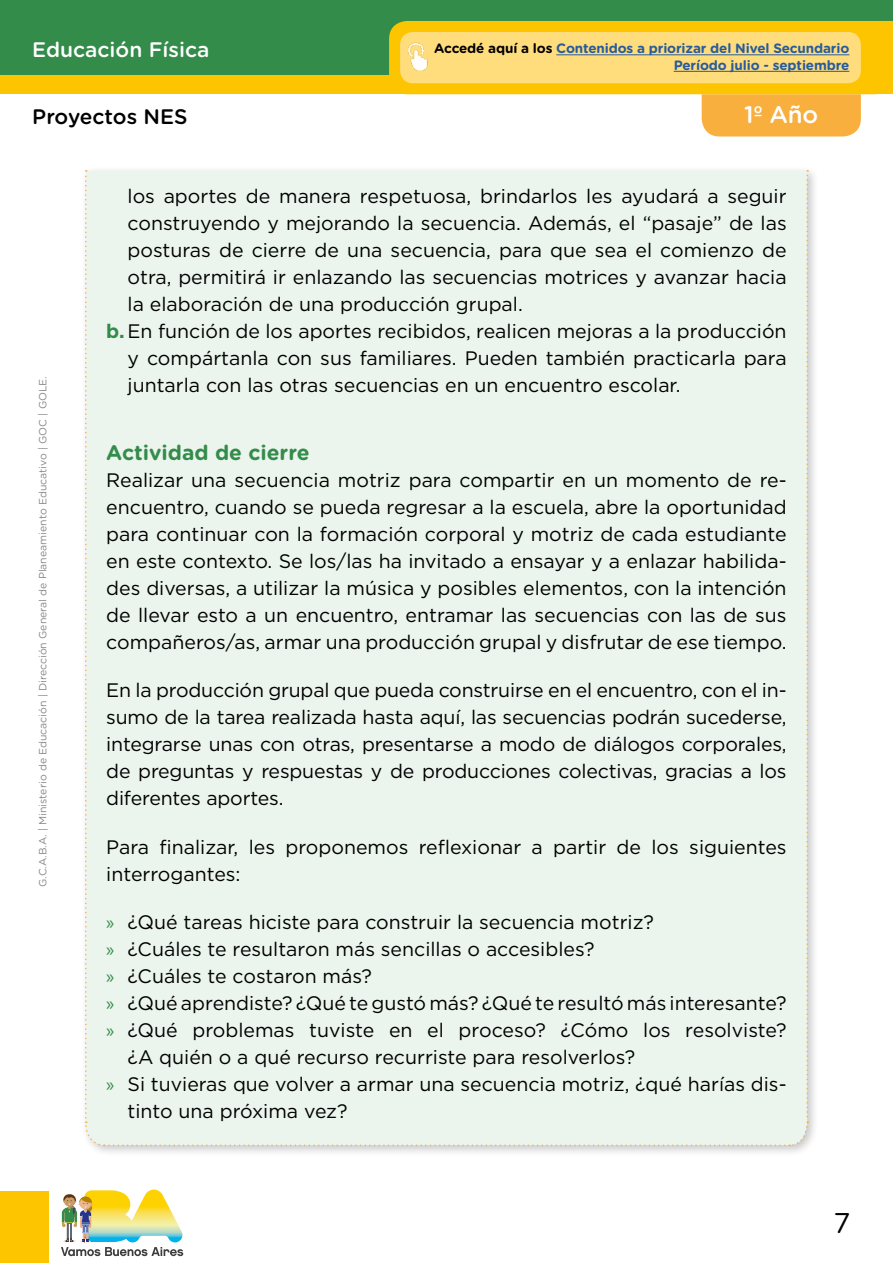
<style>
.page{position:relative;width:893px;height:1263px;background:#fff}
.page>*{position:absolute;margin:0;border:0;box-sizing:border-box;transform-origin:0 0}
.t1{font:28.5px "Gotham Rounded";color:#000}
.t2{font:500 24px "Gotham Rounded";color:#fff}
.t3{font:700 21px "Gotham Rounded";color:#338c4a}
.t4{font:500 21px "Gotham Rounded";color:#fff}
.t5{font:500 21px "Gotham Rounded";color:#000}
.t6{font:19.5px/27px "Gotham";color:#000;text-align:justify}
.t7{font:700 13.5px/16.5px "Gotham Rounded";letter-spacing:-.01em;color:#275b9b;text-align:right}
.t8{font:10.5px "Gotham Rounded";color:#878787}
.s1{color:#000}
.s2{font-weight:700;color:#338c4a}
.s3{font-family:"Myriad Pro";color:#338c4a}
</style>
<div class="page">
<div style="left:0;top:1191px;width:48px;height:72px;background:#fdc500"></div>
<svg style="left:61px;top:1189px;width:122px;height:67px"></svg>
<div style="left:0;top:0;width:893px;height:78px;background:#338c4a"></div>
<div style="left:0;top:75px;width:893px;height:19px;background:#fdc500"></div>
<svg style="left:389px;top:21px;width:504px;height:115px"></svg>
<div style="left:400px;top:32px;width:461px;height:51px;background:#ffdc7c;border-radius:13px"></div>
<img style="left:400px;top:33px;width:28px;height:48px">
<hr style="left:556px;top:54px;width:293px;height:1px;background:#275b9b">
<hr style="left:674px;top:71px;width:175px;height:1px;background:#275b9b">
<div style="left:80px;top:165px;width:739px;height:992px;background:#000;opacity:.22"></div>
<div style="left:84px;top:170px;width:724px;height:977px;background:#ebf4ed"></div>
<p class="t4" style="left:32px;top:35px;width:179px">Educación Física</p>
<p class="t5" style="left:32px;top:101px;width:157px">Proyectos NES</p>
<p class="t7" style="left:434px;top:40px;width:417px"><span class="s1">Accedé aquí a los</span> Contenidos a priorizar del Nivel Secundario<br>Período julio - septiembre</p>
<p class="t2" style="left:744px;top:97px;width:76px">1º Año</p>
<p class="t8" style="left:36px;top:887px;width:512px;rotate:-90deg">G.C.A.B.A. | Ministerio de Educación | Dirección General de Planeamiento Educativo | GOC | GOLE.</p>
<p class="t6" style="left:128px;top:183px;width:661px">los aportes de manera respetuosa, brindarlos les ayudará a seguir</p>
<p class="t6" style="left:128px;top:210px;width:661px">construyendo y mejorando la secuencia. Además, el “pasaje” de las</p>
<p class="t6" style="left:128px;top:237px;width:661px">posturas de cierre de una secuencia, para que sea el comienzo de</p>
<p class="t6" style="left:128px;top:264px;width:661px">otra, permitirá ir enlazando las secuencias motrices y avanzar hacia</p>
<p class="t6" style="left:128px;top:291px;width:397px">la elaboración de una producción grupal.</p>
<p class="t6" style="left:106px;top:318px;width:682px"><span class="s2">b.</span>En función de los aportes recibidos, realicen mejoras a la producción</p>
<p class="t6" style="left:128px;top:345px;width:661px">y compártanla con sus familiares. Pueden también practicarla para</p>
<p class="t6" style="left:128px;top:372px;width:554px">juntarla con las otras secuencias en un encuentro escolar.</p>
<p class="t3" style="left:106px;top:437px;width:205px">Actividad de cierre</p>
<p class="t6" style="left:106px;top:466px;width:682px">Realizar una secuencia motriz para compartir en un momento de re&shy;encuentro, cuando se pueda regresar a la escuela, abre la oportunidad para continuar con la formación corporal y motriz de cada estudiante en este contexto. Se los/las ha invitado a ensayar y a enlazar habilida&shy;des diversas, a utilizar la música y posibles elementos, con la intención de llevar esto a un encuentro, entramar las secuencias con las de sus compañeros/as, armar una producción grupal y disfrutar de ese tiempo.</p>
<p class="t6" style="left:106px;top:677px;width:682px">En la producción grupal que pueda construirse en el encuentro, con el in&shy;sumo de la tarea realizada hasta aquí, las secuencias podrán sucederse, integrarse unas con otras, presentarse a modo de diálogos corporales, de preguntas y respuestas y de producciones colectivas, gracias a los diferentes aportes.</p>
<p class="t6" style="left:106px;top:833px;width:682px">Para finalizar, les proponemos reflexionar a partir de los siguientes interrogantes:</p>
<p class="t6" style="left:106px;top:908px;width:549px"><span class="s3">»</span> ¿Qué tareas hiciste para construir la secuencia motriz?</p>
<p class="t6" style="left:106px;top:935px;width:490px"><span class="s3">»</span> ¿Cuáles te resultaron más sencillas o accesibles?</p>
<p class="t6" style="left:106px;top:962px;width:267px"><span class="s3">»</span> ¿Cuáles te costaron más?</p>
<p class="t6" style="left:106px;top:989px;width:682px"><span class="s3">»</span> ¿Qué aprendiste? ¿Qué te gustó más? ¿Qué te resultó más interesante?</p>
<p class="t6" style="left:106px;top:1016px;width:682px"><span class="s3">»</span> ¿Qué problemas tuviste en el proceso? ¿Cómo los resolviste?</p>
<p class="t6" style="left:128px;top:1043px;width:509px">¿A quién o a qué recurso recurriste para resolverlos?</p>
<p class="t6" style="left:106px;top:1070px;width:682px"><span class="s3">»</span> Si tuvieras que volver a armar una secuencia motriz, ¿qué harías dis-</p>
<p class="t6" style="left:128px;top:1097px;width:221px">tinto una próxima vez?</p>
<h1 class="t1" style="left:833px;top:1203px;width:18px">7</h1>
</div>
